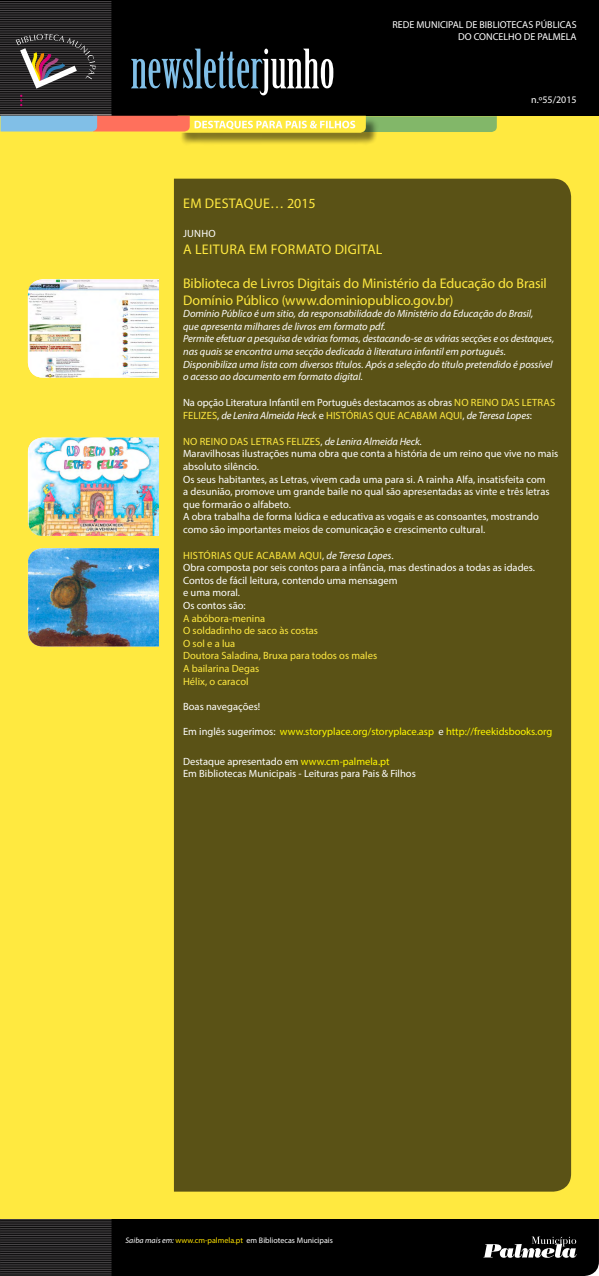
<style>
.page{position:relative;width:599px;height:1276px;background:#fff}
.page>*{position:absolute;margin:0;border:0;box-sizing:border-box;transform-origin:0 0}
.t1{font:53px "Birch Std";color:#81bfe7}
.t2{font:14px/16.8px "Myriad Pro";letter-spacing:-.005em;color:#ffe940}
.t3{font:14px "Myriad Pro";letter-spacing:.02em;color:#ffe940}
.t4{font:10.5px/12.6px "Myriad Pro";color:#fff}
.t5{font:italic 10.5px/12.6px "Myriad Pro";letter-spacing:-.005em;color:#fff}
.t6{font:10.5px/12.6px "Myriad Pro";color:#ffe940}
.t7{font:10.5px "Myriad Pro";color:#fff800}
.t8{font:10px/12px "Myriad Pro";color:#fff;text-align:right}
.t9{font:8px "Myriad Pro";color:#fff}
.s1{color:#fff}
.s2{color:#ffe940}
.s3{font-style:italic}
.s4{color:#fff800}
.s5{color:#ffe400}
</style>
<div class="page">
<div style="left:0;top:0;width:598px;height:116px;background:#000"></div>
<hr style="left:0;top:1px;width:111px;height:1px;background:#484547">
<hr style="left:0;top:44px;width:111px;height:1px;background:#484547">
<hr style="left:0;top:43px;width:111px;height:1px;background:#484547">
<hr style="left:0;top:23px;width:111px;height:1px;background:#484547">
<hr style="left:0;top:21px;width:111px;height:1px;background:#484547">
<hr style="left:0;top:9px;width:111px;height:1px;background:#484547">
<hr style="left:0;top:7px;width:111px;height:1px;background:#484547">
<hr style="left:0;top:52px;width:111px;height:1px;background:#484547">
<hr style="left:0;top:50px;width:111px;height:1px;background:#484547">
<hr style="left:0;top:30px;width:111px;height:1px;background:#484547">
<hr style="left:0;top:28px;width:111px;height:1px;background:#484547">
<hr style="left:0;top:12px;width:111px;height:1px;background:#484547">
<hr style="left:0;top:10px;width:111px;height:1px;background:#484547">
<hr style="left:0;top:55px;width:111px;height:1px;background:#484547">
<hr style="left:0;top:53px;width:111px;height:1px;background:#484547">
<hr style="left:0;top:34px;width:111px;height:1px;background:#484547">
<hr style="left:0;top:32px;width:111px;height:1px;background:#484547">
<hr style="left:0;top:16px;width:111px;height:1px;background:#484547">
<hr style="left:0;top:14px;width:111px;height:1px;background:#484547">
<hr style="left:0;top:57px;width:111px;height:1px;background:#484547">
<hr style="left:0;top:37px;width:111px;height:1px;background:#484547">
<hr style="left:0;top:35px;width:111px;height:1px;background:#484547">
<hr style="left:0;top:19px;width:111px;height:1px;background:#484547">
<hr style="left:0;top:17px;width:111px;height:1px;background:#484547">
<hr style="left:0;top:41px;width:111px;height:1px;background:#484547">
<hr style="left:0;top:39px;width:111px;height:1px;background:#484547">
<hr style="left:0;top:5px;width:111px;height:1px;background:#484547">
<hr style="left:0;top:3px;width:111px;height:1px;background:#484547">
<hr style="left:0;top:48px;width:111px;height:1px;background:#484547">
<hr style="left:0;top:46px;width:111px;height:1px;background:#484547">
<hr style="left:0;top:26px;width:111px;height:1px;background:#484547">
<hr style="left:0;top:25px;width:111px;height:1px;background:#484547">
<hr style="left:0;top:59px;width:111px;height:1px;background:#484547">
<hr style="left:0;top:102px;width:111px;height:1px;background:#484547">
<hr style="left:0;top:100px;width:111px;height:1px;background:#484547">
<hr style="left:0;top:80px;width:111px;height:1px;background:#484547">
<hr style="left:0;top:79px;width:111px;height:1px;background:#484547">
<hr style="left:0;top:66px;width:111px;height:1px;background:#484547">
<hr style="left:0;top:64px;width:111px;height:1px;background:#484547">
<hr style="left:0;top:109px;width:111px;height:1px;background:#484547">
<hr style="left:0;top:107px;width:111px;height:1px;background:#484547">
<hr style="left:0;top:88px;width:111px;height:1px;background:#484547">
<hr style="left:0;top:86px;width:111px;height:1px;background:#484547">
<hr style="left:0;top:70px;width:111px;height:1px;background:#484547">
<hr style="left:0;top:68px;width:111px;height:1px;background:#484547">
<hr style="left:0;top:113px;width:111px;height:1px;background:#484547">
<hr style="left:0;top:111px;width:111px;height:1px;background:#484547">
<hr style="left:0;top:91px;width:111px;height:1px;background:#484547">
<hr style="left:0;top:89px;width:111px;height:1px;background:#484547">
<hr style="left:0;top:73px;width:111px;height:1px;background:#484547">
<hr style="left:0;top:72px;width:111px;height:1px;background:#484547">
<hr style="left:0;top:95px;width:111px;height:1px;background:#484547">
<hr style="left:0;top:93px;width:111px;height:1px;background:#484547">
<hr style="left:0;top:77px;width:111px;height:1px;background:#484547">
<hr style="left:0;top:75px;width:111px;height:1px;background:#484547">
<hr style="left:0;top:98px;width:111px;height:1px;background:#484547">
<hr style="left:0;top:97px;width:111px;height:1px;background:#484547">
<hr style="left:0;top:63px;width:111px;height:1px;background:#484547">
<hr style="left:0;top:61px;width:111px;height:1px;background:#484547">
<hr style="left:0;top:106px;width:111px;height:1px;background:#484547">
<hr style="left:0;top:104px;width:111px;height:1px;background:#484547">
<hr style="left:0;top:84px;width:111px;height:1px;background:#484547">
<hr style="left:0;top:82px;width:111px;height:1px;background:#484547">
<svg style="left:0;top:1218px;width:598px;height:58px;background:#070704"></svg>
<hr style="left:0;top:1219px;width:111px;height:1px;background:#484547">
<hr style="left:0;top:1262px;width:111px;height:1px;background:#484547">
<hr style="left:0;top:1260px;width:111px;height:1px;background:#484547">
<hr style="left:0;top:1240px;width:111px;height:1px;background:#484547">
<hr style="left:0;top:1239px;width:111px;height:1px;background:#484547">
<hr style="left:0;top:1226px;width:111px;height:1px;background:#484547">
<hr style="left:0;top:1224px;width:111px;height:1px;background:#484547">
<hr style="left:0;top:1269px;width:111px;height:1px;background:#484547">
<hr style="left:0;top:1267px;width:111px;height:1px;background:#484547">
<hr style="left:0;top:1248px;width:111px;height:1px;background:#484547">
<hr style="left:0;top:1246px;width:111px;height:1px;background:#484547">
<hr style="left:0;top:1230px;width:111px;height:1px;background:#484547">
<hr style="left:0;top:1228px;width:111px;height:1px;background:#484547">
<hr style="left:0;top:1273px;width:111px;height:1px;background:#484547">
<hr style="left:0;top:1271px;width:111px;height:1px;background:#484547">
<hr style="left:0;top:1251px;width:111px;height:1px;background:#484547">
<hr style="left:0;top:1249px;width:111px;height:1px;background:#484547">
<hr style="left:0;top:1233px;width:111px;height:1px;background:#484547">
<hr style="left:0;top:1231px;width:111px;height:1px;background:#484547">
<hr style="left:0;top:1274px;width:111px;height:1px;background:#484547">
<hr style="left:0;top:1255px;width:111px;height:1px;background:#484547">
<hr style="left:0;top:1253px;width:111px;height:1px;background:#484547">
<hr style="left:0;top:1237px;width:111px;height:1px;background:#484547">
<hr style="left:0;top:1235px;width:111px;height:1px;background:#484547">
<hr style="left:0;top:1258px;width:111px;height:1px;background:#484547">
<hr style="left:0;top:1256px;width:111px;height:1px;background:#484547">
<hr style="left:0;top:1222px;width:111px;height:1px;background:#484547">
<hr style="left:0;top:1221px;width:111px;height:1px;background:#484547">
<hr style="left:0;top:1265px;width:111px;height:1px;background:#484547">
<hr style="left:0;top:1264px;width:111px;height:1px;background:#484547">
<hr style="left:0;top:1244px;width:111px;height:1px;background:#484547">
<hr style="left:0;top:1242px;width:111px;height:1px;background:#484547">
<svg style="left:483px;top:1236px;width:93px;height:21px"></svg>
<svg style="left:16px;top:34px;width:80px;height:55px"></svg>
<svg style="left:20px;top:95px;width:2px;height:11px"></svg>
<div style="left:0;top:116px;width:598px;height:1102px;background:#ffe940"></div>
<div style="left:174px;top:179px;width:396px;height:1012px;background:#5a5216"></div>
<img style="left:28px;top:279px;width:131px;height:98px">
<img style="left:28px;top:437px;width:131px;height:99px">
<img style="left:28px;top:548px;width:131px;height:98px">
<hr style="left:0;top:115px;width:111px;height:1px;background:#b1afad">
<div style="left:179px;top:117px;width:199px;height:28px;background:#000;opacity:.49"></div>
<svg style="left:1px;top:116px;width:495px;height:17px"></svg>
<h1 class="t1" style="left:131px;top:39px;width:205px">newsletter<span class="s1">junho</span></h1>
<p class="t8" style="left:392px;top:18px;width:185px">REDE MUNICIPAL DE BIBLIOTECAS PÚBLICAS<br>DO CONCELHO DE PALMELA</p>
<p class="t8" style="left:530px;top:93px;width:47px">n.º55/2015</p>
<h2 class="t3" style="left:183px;top:195px;width:134px">EM DESTAQUE… 2015</h2>
<p class="t4" style="left:183px;top:227px;width:34px">JUNHO</p>
<h2 class="t3" style="left:183px;top:241px;width:201px">A LEITURA EM FORMATO DIGITAL</h2>
<h2 class="t2" style="left:183px;top:274px;width:365px">Biblioteca de Livros Digitais do Ministério da Educação do Brasil<br>Domínio Público (www.dominiopublico.gov.br)</h2>
<p class="t5" style="left:183px;top:307px;width:372px">Domínio Público é um sitio, da responsabilidade do Ministério da Educação do Brasil,<br>que apresenta milhares de livros em formato pdf.<br>Permite efetuar a pesquisa de várias formas, destacando-se as várias secções e os destaques, nas quais se encontra uma secção dedicada à literatura infantil em português.<br>Disponibiliza uma lista com diversos títulos. Após a seleção do título pretendido é possível o acesso ao documento em formato digital.</p>
<p class="t4" style="left:183px;top:395px;width:373px;line-height:13px">Na opção Literatura Infantil em Português destacamos as obras <span class="s2">NO REINO DAS LETRAS<br>FELIZES</span>, <span class="s3">de Lenira Almeida Heck</span> e <span class="s2">HISTÓRIAS QUE ACABAM AQUI</span>, <span class="s3">de Teresa Lopes</span>:</p>
<p class="t4" style="left:183px;top:435px;width:376px"><span class="s2">NO REINO DAS LETRAS FELIZES</span>, <span class="s3">de Lenira Almeida Heck.<br></span>Maravilhosas ilustrações numa obra que conta a história de um reino que vive no mais absoluto silêncio.<br>Os seus habitantes, as Letras, vivem cada uma para si. A rainha Alfa, insatisfeita com<br>a desunião, promove um grande baile no qual são apresentadas as vinte e três letras que formarão o alfabeto.<br>A obra trabalha de forma lúdica e educativa as vogais e as consoantes, mostrando como são importantes meios de comunicação e crescimento cultural.</p>
<p class="t4" style="left:183px;top:548px;width:353px"><span class="s2">HISTÓRIAS QUE ACABAM AQUI</span>, <span class="s3">de Teresa Lopes</span>.<br>Obra composta por seis contos para a infância, mas destinados a todas as idades.<br>Contos de fácil leitura, contendo uma mensagem<br>e uma moral.<br>Os contos são:</p>
<p class="t6" style="left:183px;top:611px;width:195px">A abóbora-menina<br>O soldadinho de saco às costas<br>O sol e a lua<br>Doutora Saladina, Bruxa para todos os males<br>A bailarina Degas<br>Hélix, o caracol</p>
<p class="t4" style="left:183px;top:700px;width:79px">Boas navegações!</p>
<p class="t7" style="left:183px;top:725px;width:370px"><span class="s1">Em inglês sugerimos:</span> www.storyplace.org/storyplace.asp <span class="s1">e</span> http://freekidsbooks.org</p>
<p class="t4" style="left:183px;top:754px;width:234px">Destaque apresentado em <span class="s4">www.cm-palmela.pt<br></span>Em Bibliotecas Municipais - Leituras para Pais &amp; Filhos</p>
<p class="t9" style="left:125px;top:1235px;width:209px"><span class="s3">Saiba mais em:</span> <span class="s5">www.cm-palmela.pt</span> em Bibliotecas Municipais</p>
</div>
